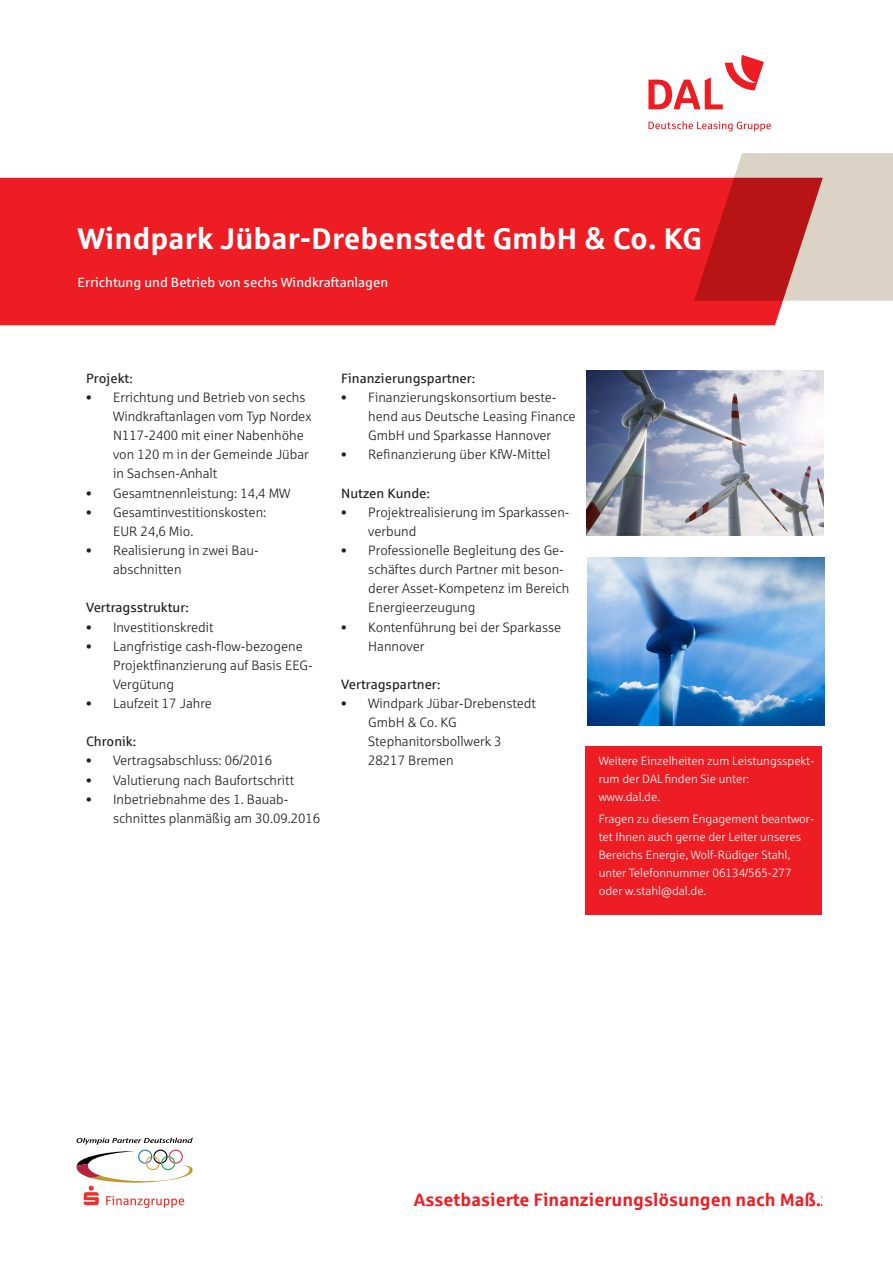
<style>
.page{position:relative;width:893px;height:1263px;background:#fff}
.page>*{position:absolute;margin:0;border:0;box-sizing:border-box;transform-origin:0 0}
.DL_NL_ext_title_GE_S{font:700 30px "Sparkasse Rg";color:#fff}
.DL_NL_ext_Inhalt_Spk{font:700 18px "Sparkasse Rg";color:#ee1d23}
.t1{font:13.5px/19.2px "Sparkasse Lt";color:#231f20}
.DL_copy_Spk_Rg_9pt_4{font:13.5px "Sparkasse Rg";color:#231f20}
.DL_NL_ext_Inhalt_Spk-2{font:13.5px "Sparkasse Rg";color:#fff}
.DL_intro_Spk_Lt_11pt{font:12px/18px "Sparkasse Lt";color:#fff}
</style>
<div class="page">
<svg style="left:77px;top:1138px;width:116px;height:70px"></svg>
<div style="left:0;top:178px;width:783px;height:147px;background:#ee1d23"></div>
<svg style="left:694px;top:153px;width:199px;height:148px;background:#d07e79"></svg>
<div style="left:586px;top:746px;width:236px;height:168px;background:#ee1d23"></div>
<svg style="left:648px;top:121px;width:123px;height:10px"></svg>
<svg style="left:648px;top:55px;width:116px;height:55px"></svg>
<img style="left:587px;top:371px;width:237px;height:164px">
<img style="left:588px;top:558px;width:237px;height:168px">
<p class="DL_NL_ext_title_GE_S" style="left:78px;top:219px;width:626px">Windpark Jübar-Drebenstedt GmbH &amp; Co. KG</p>
<p class="DL_NL_ext_Inhalt_Spk-2" style="left:78px;top:274px;width:312px">Errichtung und Betrieb von sechs Windkraftanlagen</p>
<p class="DL_copy_Spk_Rg_9pt_4" style="left:86px;top:370px;width:48px">Projekt:</p>
<p class="t1" style="left:113px;top:387px;width:200px;text-indent:-27px">• Errichtung und Betrieb von sechs<br>Windkraftanlagen vom Typ Nordex<br>N117-2400 mit einer Nabenhöhe von 120 m in der Gemeinde Jübar in Sachsen-Anhalt</p>
<p class="t1" style="left:86px;top:483px;width:206px">• Gesamtnennleistung: 14,4 MW</p>
<p class="t1" style="left:113px;top:502px;width:155px;text-indent:-27px">• Gesamtinvestitionskosten:<br>EUR 24,6 Mio.</p>
<p class="t1" style="left:113px;top:540px;width:147px;text-indent:-27px">• Realisierung in zwei Bau&shy;abschnitten</p>
<p class="DL_copy_Spk_Rg_9pt_4" style="left:86px;top:599px;width:104px">Vertragsstruktur:</p>
<p class="t1" style="left:86px;top:617px;width:129px">• Investitionskredit</p>
<p class="t1" style="left:113px;top:636px;width:201px;text-indent:-27px">• Langfristige cash-flow-bezogene<br>Projektfinanzierung auf Basis EEG-<br>Vergütung</p>
<p class="t1" style="left:86px;top:693px;width:127px">• Laufzeit 17 Jahre</p>
<p class="DL_copy_Spk_Rg_9pt_4" style="left:86px;top:733px;width:52px">Chronik:</p>
<p class="t1" style="left:86px;top:751px;width:188px">• Vertragsabschluss: 06/2016</p>
<p class="t1" style="left:86px;top:770px;width:210px">• Valutierung nach Baufortschritt</p>
<p class="t1" style="left:113px;top:789px;width:209px;text-indent:-27px">• Inbetriebnahme des 1. Bauab&shy;schnittes planmäßig am 30.09.2016</p>
<p class="DL_copy_Spk_Rg_9pt_4" style="left:341px;top:370px;width:136px">Finanzierungspartner:</p>
<p class="t1" style="left:368px;top:387px;width:209px;text-indent:-27px">• Finanzierungskonsortium beste&shy;hend aus Deutsche Leasing Finance<br>GmbH und Sparkasse Hannover</p>
<p class="t1" style="left:341px;top:445px;width:211px">• Refinanzierung über KfW-Mittel</p>
<p class="DL_copy_Spk_Rg_9pt_4" style="left:341px;top:484px;width:90px">Nutzen Kunde:</p>
<p class="t1" style="left:368px;top:502px;width:203px;text-indent:-27px">• Projektrealisierung im Sparkassen&shy;verbund</p>
<p class="t1" style="left:368px;top:540px;width:202px;text-indent:-27px">• Professionelle Begleitung des Ge&shy;schäftes durch Partner mit beson&shy;derer Asset-Kompetenz im Bereich<br>Energieerzeugung</p>
<p class="t1" style="left:368px;top:617px;width:195px;text-indent:-27px">• Kontenführung bei der Sparkasse<br>Hannover</p>
<p class="DL_copy_Spk_Rg_9pt_4" style="left:341px;top:676px;width:101px">Vertragspartner:</p>
<p class="t1" style="left:368px;top:693px;width:169px;text-indent:-27px">• Windpark Jübar-Drebenstedt<br>GmbH &amp; Co. KG<br>Stephanitorsbollwerk 3<br>28217 Bremen</p>
<p class="DL_intro_Spk_Lt_11pt" style="left:599px;top:752px;width:217px">Weitere Einzelheiten zum Leistungsspekt&shy;rum der DAL finden Sie unter:<br>www.dal.de.</p>
<p class="DL_intro_Spk_Lt_11pt" style="left:599px;top:809px;width:217px">Fragen zu diesem Engagement beantwor&shy;tet Ihnen auch gerne der Leiter unseres Bereichs Energie, Wolf-Rüdiger Stahl, unter Telefonnummer 06134/565-277 oder w.stahl@dal.de.</p>
<p class="DL_NL_ext_Inhalt_Spk" style="left:414px;top:1188px;width:409px">Assetbasierte Finanzierungslösungen nach Maß.</p>
<h2 class="DL_NL_ext_Inhalt_Spk" style="left:709px;top:1188px;width:115px">Mehr im Blick</h2>
</div>
